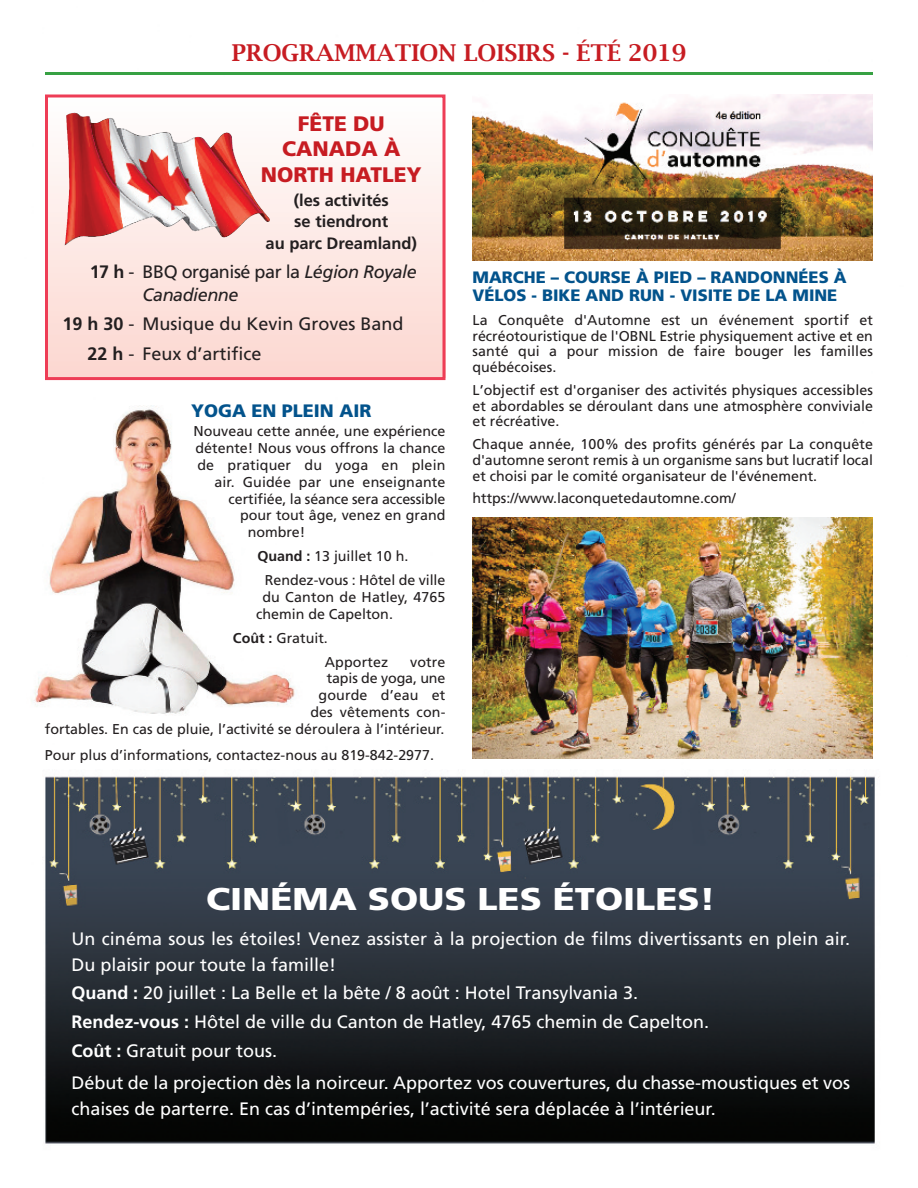
<style>
.page{position:relative;width:918px;height:1188px;background:#fff}
.page>*{position:absolute;margin:0;border:0;box-sizing:border-box;transform-origin:0 0}
.t1{font:900 31.5px "Frutiger";color:#fff;scale:1.15 1}
.t2{font:600 23.25px "Lucida Bright";color:#c71c22}
.t3{font:900 21px/25.7px "Frutiger";color:#c71c22;text-align:center}
.t4{font:18px/25.7px "Frutiger";color:#fff}
.t5{font:18px/29.7px "Frutiger";color:#231f20}
.t6{font:italic 18px/22.6px "Frutiger";letter-spacing:-.025em;color:#231f20}
.t7{font:900 18px "Frutiger";color:#03538c}
.t8{font:900 16.5px/18px "Frutiger";color:#03538c}
.t9{font:700 16.5px/21.1px "Frutiger";color:#231f20;text-align:center}
.t10{font:14.25px/15.8px "Frutiger";color:#231f20;text-align:justify}
.s1{font-weight:700;font-style:normal}
.s2{font-style:normal}
.s3{font-weight:700}
</style>
<div class="page">
<img style="left:45px;top:94px;width:834px;height:1050px">
<hr style="left:45px;top:72px;width:828px;height:3px;background:#37a143">
<img style="left:472px;top:94px;width:401px;height:167px">
<img style="left:472px;top:517px;width:401px;height:242px">
<div style="left:45px;top:97px;width:401px;height:281px;background:linear-gradient(to bottom,#fdfbfb,#fcd6cf)"></div>
<img style="left:65px;top:112px;width:176px;height:132px">
<img style="left:34px;top:405px;width:293px;height:311px">
<div style="left:45px;top:94px;width:400px;height:286px;border:3px solid #ee3d56"></div>
<h2 class="t2" style="left:232px;top:38px;width:456px">PROGRAMMATION LOISIRS - ÉTÉ 2019</h2>
<h3 class="t3" style="left:261px;top:112px;width:162px">FÊTE DU<br>CANADA À<br>NORTH HATLEY</h3>
<p class="t9" style="left:266px;top:191px;width:153px">(les activités<br>se tiendront<br>au parc Dreamland)</p>
<p class="t6" style="left:143px;top:262px;width:276px;text-indent:-53px"><span class="s1">17 h</span> <span class="s2">- BBQ organisé par la</span> Légion Royale<br>Canadienne</p>
<p class="t5" style="left:87px;top:311px;width:317px;text-indent:-25px"><span class="s3">19 h 30</span> - Musique du Kevin Groves Band<br><span class="s3">22 h</span> - Feux d’artifice</p>
<p class="t7" style="left:191px;top:404px;width:182px">YOGA EN PLEIN AIR</p>
<p class="t10" style="left:194px;top:424px;width:253px">Nouveau cette année, une expérience</p>
<p class="t10" style="left:196px;top:441px;width:251px">détente! Nous vous offrons la chance</p>
<p class="t10" style="left:197px;top:458px;width:250px">de pratiquer du yoga en plein</p>
<p class="t10" style="left:214px;top:475px;width:233px">air. Guidée par une enseignante</p>
<p class="t10" style="left:229px;top:492px;width:218px">certifiée, la séance sera accessible</p>
<p class="t10" style="left:240px;top:509px;width:207px">pour tout âge, venez en grand</p>
<p class="t10" style="left:248px;top:526px;width:59px">nombre!</p>
<p class="t10" style="left:265px;top:545px;width:182px;line-height:23.9px;text-indent:-7px"><span class="s3">Quand :</span> 13 juillet 10 h.<br>Rendez-vous : Hôtel de ville</p>
<p class="t10" style="left:256px;top:590px;width:191px;line-height:16.8px;text-indent:6px">du Canton de Hatley, 4765 chemin de Capelton.</p>
<p class="t10" style="left:325px;top:627px;width:65px;line-height:23.9px;text-indent:-92px"><span class="s3">Coût :</span> Gratuit.<br>Apportez</p>
<p class="t10" style="left:45px;top:654px;width:402px;line-height:16.8px;text-align:right">votre<br>tapis de yoga, une<br>gourde d’eau et<br>des vêtements con-<br>fortables. En cas de pluie, l’activité se déroulera à l’intérieur.</p>
<p class="t10" style="left:45px;top:748px;width:390px">Pour plus d’informations, contactez-nous au 819-842-2977.</p>
<p class="t8" style="left:472px;top:270px;width:376px">MARCHE – COURSE À PIED – RANDONNÉES À<br>VÉLOS - BIKE AND RUN - VISITE DE LA MINE</p>
<p class="t10" style="left:472px;top:313px;width:402px">La Conquête d'Automne est un événement sportif et récréotouristique de l'OBNL Estrie physiquement active et en santé qui a pour mission de faire bouger les familles québécoises.</p>
<p class="t10" style="left:472px;top:383px;width:402px">L’objectif est d'organiser des activités physiques accessibles et abordables se déroulant dans une atmosphère conviviale et récréative.</p>
<p class="t10" style="left:472px;top:437px;width:402px">Chaque année, 100% des profits générés par La conquête d'automne seront remis à un organisme sans but lucratif local et choisi par le comité organisateur de l'événement.</p>
<p class="t10" style="left:472px;top:492px;width:265px">https://www.laconquetedautomne.com/</p>
<h1 class="t1" style="left:206px;top:886px;width:445px">CINÉMA SOUS LES ÉTOILES!</h1>
<p class="t4" style="left:71px;top:927px;width:780px">Un cinéma sous les étoiles! Venez assister à la projection de films divertissants en plein air.<br>Du plaisir pour toute la famille!</p>
<p class="t4" style="left:71px;top:980px;width:639px;line-height:28.7px"><span class="s3">Quand :</span> 20 juillet : La Belle et la bête / 8 août : Hotel Transylvania 3.<br><span class="s3">Rendez-vous :</span> Hôtel de ville du Canton de Hatley, 4765 chemin de Capelton.<br><span class="s3">Coût :</span> Gratuit pour tous.</p>
<p class="t4" style="left:71px;top:1072px;width:780px">Début de la projection dès la noirceur. Apportez vos couvertures, du chasse-moustiques et vos chaises de parterre. En cas d’intempéries, l’activité sera déplacée à l’intérieur.</p>
</div>
